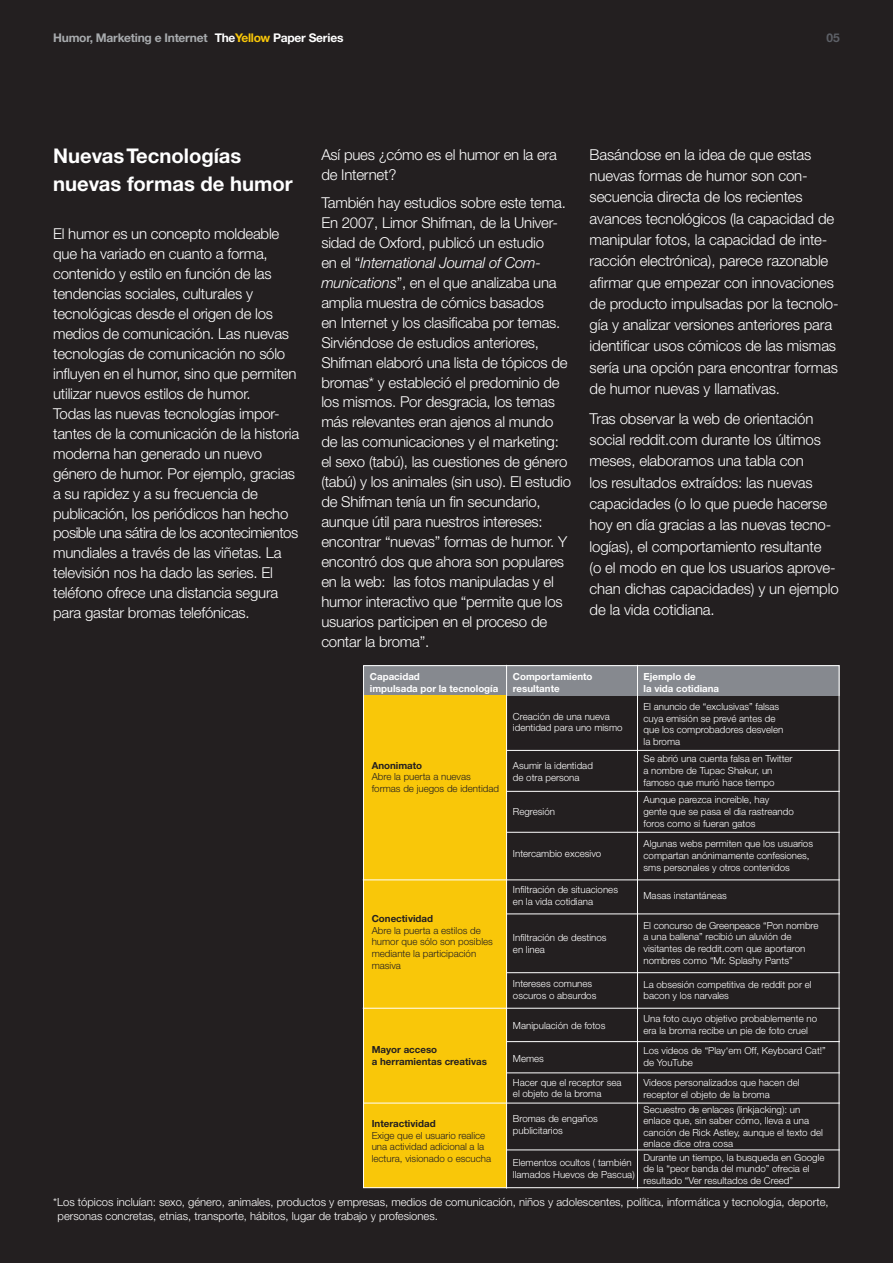
<style>
.page{position:relative;width:893px;height:1263px;background:#231f20}
.page>*{position:absolute;margin:0;border:0;box-sizing:border-box;transform-origin:0 0}
.t1{font:700 20.25px/28px "Helvetica Neue CE";color:#fff}
.t2{font:300 15px/20px "Helvetica Neue CE";letter-spacing:-.015em;color:#fff}
.t3{font:700 12px "Helvetica Neue CE";letter-spacing:-.02em;color:#a8abae}
.t4{font:700 12px "Helvetica Neue";color:#5d6067}
.t5{font:300 11.25px/13.5px "Helvetica Neue CE";color:#fff}
.t6{font:300 9.75px/11.7px "Helvetica Neue CE";color:#fff}
.t7{font:300 9.75px/11.7px "Helvetica Neue CE";color:#231f20}
.t8{font:700 9.75px/11.7px "Helvetica Neue CE";color:#fff}
.t9{font:700 9.75px/11.7px "Helvetica Neue CE";color:#231f20}
.s1{color:#fff}
.s2{color:#f9c709}
.s3{font-style:italic}
</style>
<div class="page">
<div style="left:364px;top:665px;width:475px;height:31px;background:#86898f"></div>
<div style="left:363px;top:696px;width:144px;height:492px;background:#f9c709"></div>
<hr style="left:506px;top:665px;width:1px;height:523px;background:#fff">
<hr style="left:637px;top:665px;width:1px;height:523px;background:#fff">
<hr style="left:507px;top:750px;width:333px;height:1px;background:#fff">
<hr style="left:507px;top:791px;width:333px;height:1px;background:#fff">
<hr style="left:507px;top:832px;width:333px;height:1px;background:#fff">
<hr style="left:363px;top:879px;width:477px;height:1px;background:#fff">
<hr style="left:507px;top:913px;width:333px;height:1px;background:#fff">
<hr style="left:507px;top:972px;width:333px;height:1px;background:#fff">
<hr style="left:363px;top:1008px;width:477px;height:1px;background:#fff">
<hr style="left:507px;top:1041px;width:333px;height:1px;background:#fff">
<hr style="left:507px;top:1072px;width:333px;height:1px;background:#fff">
<hr style="left:363px;top:1103px;width:477px;height:1px;background:#fff">
<hr style="left:507px;top:1149px;width:333px;height:1px;background:#fff">
<p class="t3" style="left:53px;top:34px;width:292px">Humor, Marketing e Internet <span class="s1">The</span><span class="s2">Yellow</span> <span class="s1">Paper Series</span></p>
<p class="t4" style="left:826px;top:31px;width:15px">05</p>
<h1 class="t1" style="left:53px;top:144px;width:241px">Nuevas Tecnologías nuevas formas de humor</h1>
<p class="t2" style="left:53px;top:225px;width:248px">El humor es un concepto moldeable que ha variado en cuanto a forma, contenido y estilo en función de las tendencias sociales, culturales y tecnológicas desde el origen de los medios de comunicación. Las nuevas tecnologías de comunicación no sólo influyen en el humor, sino que permiten utilizar nuevos estilos de humor.<br>Todas las nuevas tecnologías impor&shy;tantes de la comunicación de la historia moderna han generado un nuevo género de humor. Por ejemplo, gracias a su rapidez y a su frecuencia de publicación, los periódicos han hecho posible una sátira de los acontecimientos mundiales a través de las viñetas. La televisión nos ha dado las series. El teléfono ofrece una distancia segura para gastar bromas telefónicas.</p>
<p class="t2" style="left:321px;top:146px;width:237px">Así pues ¿cómo es el humor en la era de Internet?</p>
<p class="t2" style="left:321px;top:194px;width:251px">También hay estudios sobre este tema.<br>En 2007, Limor Shifman, de la Univer&shy;sidad de Oxford, publicó un estudio<br>en el “<span class="s3">International Journal of Com&shy;munications</span>”, en el que analizaba una amplia muestra de cómics basados<br>en Internet y los clasificaba por temas.<br>Sirviéndose de estudios anteriores, Shifman elaboró una lista de tópicos de bromas* y estableció el predominio de los mismos. Por desgracia, los temas más relevantes eran ajenos al mundo de las comunicaciones y el marketing: el sexo (tabú), las cuestiones de género (tabú) y los animales (sin uso). El estudio de Shifman tenía un fin secundario, aunque útil para nuestros intereses: encontrar “nuevas” formas de humor. Y encontró dos que ahora son populares en la web: las fotos manipuladas y el humor interactivo que “permite que los usuarios participen en el proceso de contar la broma”.</p>
<p class="t2" style="left:590px;top:145px;width:250px;line-height:21.3px">Basándose en la idea de que estas nuevas formas de humor son con&shy;secuencia directa de los recientes avances tecnológicos (la capacidad de manipular fotos, la capacidad de inte&shy;racción electrónica), parece razonable afirmar que empezar con innovaciones de producto impulsadas por la tecnolo&shy;gía y analizar versiones anteriores para identificar usos cómicos de las mismas sería una opción para encontrar formas de humor nuevas y llamativas.</p>
<p class="t2" style="left:590px;top:409px;width:251px;line-height:21.3px">Tras observar la web de orientación social reddit.com durante los últimos meses, elaboramos una tabla con<br>los resultados extraídos: las nuevas capacidades (o lo que puede hacerse hoy en día gracias a las nuevas tecno&shy;logías), el comportamiento resultante<br>(o el modo en que los usuarios aprove&shy;chan dichas capacidades) y un ejemplo de la vida cotidiana.</p>
<p class="t8" style="left:370px;top:672px;width:130px">Capacidad<br>impulsada por la tecnología</p>
<p class="t9" style="left:372px;top:760px;width:52px">Anonimato</p>
<p class="t7" style="left:372px;top:772px;width:129px">Abre la puerta a nuevas formas de juegos de identidad</p>
<p class="t9" style="left:372px;top:913px;width:63px">Conectividad</p>
<p class="t7" style="left:372px;top:925px;width:123px">Abre la puerta a estilos de humor que sólo son posibles mediante la participación masiva</p>
<p class="t9" style="left:372px;top:1045px;width:117px">Mayor acceso<br>a herramientas creativas</p>
<p class="t9" style="left:372px;top:1118px;width:65px">Interactividad</p>
<p class="t7" style="left:372px;top:1130px;width:121px">Exige que el usuario realice una actividad adicional a la lectura, visionado o escucha</p>
<p class="t8" style="left:513px;top:672px;width:81px">Comportamiento resultante</p>
<p class="t6" style="left:513px;top:711px;width:111px">Creación de una nueva identidad para uno mismo</p>
<p class="t6" style="left:643px;top:701px;width:141px">El anuncio de “exclusivas” falsas cuya emisión se prevé antes de que los comprobadores desvelen la broma</p>
<p class="t6" style="left:643px;top:754px;width:151px">Se abrió una cuenta falsa en Twitter a nombre de Tupac Shakur, un famoso que murió hace tiempo</p>
<p class="t6" style="left:643px;top:795px;width:152px">Aunque parezca increible, hay gente que se pasa el dia rastreando foros como si fueran gatos</p>
<p class="t6" style="left:643px;top:839px;width:171px">Algunas webs permiten que los usuarios compartan anónimamente confesiones, sms personales y otros contenidos</p>
<p class="t6" style="left:643px;top:890px;width:85px">Masas instantáneas</p>
<p class="t6" style="left:643px;top:920px;width:177px">El concurso de Greenpeace “Pon nombre a una ballena” recibió un aluvión de visitantes de reddit.com que aportaron nombres como “Mr. Splashy Pants”</p>
<p class="t6" style="left:643px;top:979px;width:170px">La obsesión competitiva de reddit por el bacon y los narvales</p>
<p class="t6" style="left:643px;top:1014px;width:175px">Una foto cuyo objetivo probablemente no era la broma recibe un pie de foto cruel</p>
<p class="t6" style="left:643px;top:1046px;width:184px">Los videos de “Play‘em Off, Keyboard Cat!” de YouTube</p>
<p class="t6" style="left:643px;top:1078px;width:158px">Videos personalizados que hacen del receptor el objeto de la broma</p>
<p class="t8" style="left:643px;top:672px;width:77px">Ejemplo de<br>la vida cotidiana</p>
<p class="t6" style="left:513px;top:760px;width:81px">Asumir la identidad de otra persona</p>
<p class="t6" style="left:513px;top:806px;width:44px">Regresión</p>
<p class="t6" style="left:513px;top:849px;width:90px">Intercambio excesivo</p>
<p class="t6" style="left:513px;top:885px;width:107px">Infiltración de situaciones en la vida cotidiana</p>
<p class="t6" style="left:513px;top:932px;width:95px">Infiltración de destinos en linea</p>
<p class="t6" style="left:513px;top:979px;width:85px">Intereses comunes oscuros o absurdos</p>
<p class="t6" style="left:513px;top:1020px;width:94px">Manipulación de fotos</p>
<p class="t6" style="left:513px;top:1053px;width:33px">Memes</p>
<p class="t6" style="left:513px;top:1077px;width:110px">Hacer que el receptor sea el objeto de la broma</p>
<p class="t6" style="left:513px;top:1114px;width:86px">Bromas de engaños publicitarios</p>
<p class="t6" style="left:513px;top:1157px;width:123px">Elementos ocultos ( también llamados Huevos de Pascua)</p>
<p class="t6" style="left:643px;top:1105px;width:181px">Secuestro de enlaces (linkjacking): un enlace que, sin saber cómo, lleva a una canción de Rick Astley, aunque el texto del enlace dice otra cosa</p>
<p class="t6" style="left:643px;top:1152px;width:183px">Durante un tiempo, la busqueda en Google de la “peor banda del mundo” ofrecia el resultado “Ver resultados de Creed”</p>
<p class="t5" style="left:58px;top:1196px;width:772px;text-indent:-4px">*Los tópicos incluían: sexo, género, animales, productos y empresas, medios de comunicación, niños y adolescentes, política, informática y tecnología, deporte, personas concretas, etnias, transporte, hábitos, lugar de trabajo y profesiones.</p>
</div>
